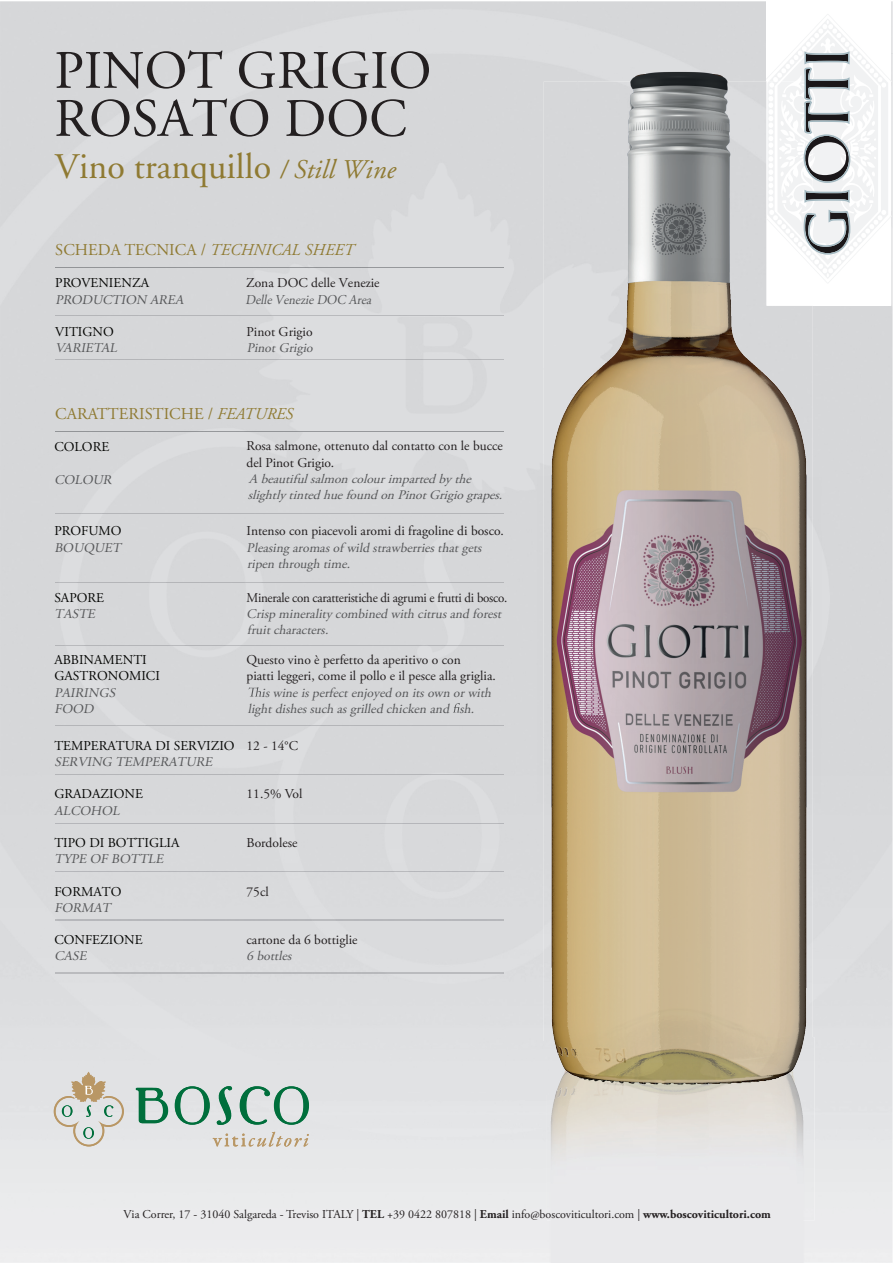
<style>
.page{position:relative;width:893px;height:1263px;background:#fff}
.page>*{position:absolute;margin:0;border:0;box-sizing:border-box;transform-origin:0 0}
.t1{font:54px/48px "Adobe Garamond";color:#231f20}
.t2{font:36px "Adobe Garamond";color:#8f7a32}
.t3{font:16.5px "Adobe Garamond Pro";color:#8f7a32}
.t4{font:13.5px/16.2px "Adobe Garamond Pro";color:#231f20}
.t5{font:13.5px/16.2px "Adobe Garamond Pro";color:#040503}
.t6{font:13.5px "Adobe Garamond Pro";letter-spacing:-.02em;color:#231f20;scale:.96 1}
.t7{font:italic 13.5px "Adobe Garamond Pro";color:#57585a;scale:.94 1}
.t8{font:italic 13.35px/16.2px "Adobe Garamond Pro";color:#57585a}
.t9{font:italic 13.05px/16.5px "Adobe Garamond Pro";color:#57585a;scale:1.04 1}
.t10{font:12px "Adobe Garamond Pro";color:#231f20}
.s1{font-style:italic;font-size:27px}
.s2{font-style:italic}
.s3{font-weight:700}
</style>
<div class="page">
<svg style="left:212px;top:1132px;width:97px;height:14px"></svg>
<svg style="left:136px;top:1085px;width:173px;height:40px;background:#a1c1b4"></svg>
<svg style="left:54px;top:1072px;width:70px;height:74px;background:#d4d1c8"></svg>
<svg style="left:248px;top:687px;width:13px;height:10px"></svg>
<svg style="left:803px;top:14px;width:89px;height:26px"></svg>
<img style="left:277px;top:40px;width:616px;height:1071px">
<h1 class="t1" style="left:54px;top:48px;width:379px">PINOT GRIGIO<br>ROSATO DOC</h1>
<h2 class="t2" style="left:55px;top:148px;width:342px">Vino tranquillo <span class="s1">/ Still Wine</span></h2>
<p class="t3" style="left:55px;top:240px;width:300px">SCHEDA TECNICA / <span class="s2">TECHNICAL SHEET</span></p>
<p class="t5" style="left:55px;top:275px;width:95px">PROVENIENZA</p>
<p class="t8" style="left:55px;top:292px;width:132px">PRODUCTION AREA</p>
<p class="t5" style="left:55px;top:324px;width:60px">VITIGNO</p>
<p class="t8" style="left:55px;top:340px;width:66px">VARIETAL</p>
<p class="t4" style="left:246px;top:275px;width:135px">Zona DOC delle Venezie</p>
<p class="t7" style="left:245px;top:291px;width:138px">DelleVenezieDOC Area</p>
<p class="t4" style="left:247px;top:324px;width:68px">Pinot Grigio</p>
<p class="t8" style="left:247px;top:340px;width:71px">PinotGrigio</p>
<p class="t3" style="left:55px;top:404px;width:240px">CARATTERISTICHE / <span class="s2">FEATURES</span></p>
<p class="t5" style="left:54px;top:439px;width:56px">COLORE</p>
<p class="t8" style="left:54px;top:472px;width:59px">COLOUR</p>
<p class="t5" style="left:54px;top:524px;width:69px">PROFUMO</p>
<p class="t8" style="left:54px;top:540px;width:71px">BOUQUET</p>
<p class="t5" style="left:54px;top:590px;width:51px">SAPORE</p>
<p class="t8" style="left:54px;top:606px;width:45px">TASTE</p>
<p class="t5" style="left:54px;top:652px;width:107px">ABBINAMENTI<br>GASTRONOMICI</p>
<p class="t8" style="left:54px;top:685px;width:65px">PAIRINGS<br>FOOD</p>
<p class="t5" style="left:54px;top:738px;width:182px">TEMPERATURA DI SERVIZIO</p>
<p class="t8" style="left:54px;top:754px;width:162px">SERVING TEMPERATURE</p>
<p class="t5" style="left:54px;top:786px;width:90px">GRADAZIONE</p>
<p class="t8" style="left:54px;top:803px;width:70px">ALCOHOL</p>
<p class="t5" style="left:54px;top:835px;width:127px">TIPO DI BOTTIGLIA</p>
<p class="t8" style="left:54px;top:851px;width:113px">TYPE OF BOTTLE</p>
<p class="t5" style="left:54px;top:884px;width:69px">FORMATO</p>
<p class="t8" style="left:54px;top:900px;width:61px">FORMAT</p>
<p class="t5" style="left:54px;top:932px;width:90px">CONFEZIONE</p>
<p class="t8" style="left:54px;top:948px;width:37px">CASE</p>
<p class="t4" style="left:246px;top:438px;width:258px">Rosa salmone, ottenuto dal contatto con le bucce del Pinot Grigio.</p>
<p class="t9" style="left:248px;top:471px;width:251px">Abeautifulsalmoncolourimpartedbythe slightlytintedhuefoundonPinotGrigiograpes.</p>
<p class="t4" style="left:246px;top:524px;width:259px">Intenso con piacevoli aromi di fragoline di bosco.</p>
<p class="t8" style="left:247px;top:540px;width:239px">Pleasing aromasof wild strawberriesthatgets ripen through time.</p>
<p class="t6" style="left:246px;top:590px;width:273px">Minerale con caratteristiche di agrumi e frutti di bosco.</p>
<p class="t8" style="left:247px;top:607px;width:259px">Crisp minerality combined with citrusand forest fruitcharacters.</p>
<p class="t4" style="left:246px;top:652px;width:251px">Questo vino è perfetto da aperitivo o con<br>piatti leggeri, come il pollo e il pesce alla griglia.</p>
<p class="t8" style="left:248px;top:685px;width:248px;text-indent:14px">iswineisperfectenj oyed on itsown orwith lightdishessuch asgrilled chicken and sh.</p>
<p class="t4" style="left:246px;top:738px;width:53px">12 - 14°C</p>
<p class="t4" style="left:246px;top:786px;width:57px">11.5% Vol</p>
<p class="t4" style="left:246px;top:835px;width:52px">Bordolese</p>
<p class="t4" style="left:246px;top:883px;width:24px">75cl</p>
<p class="t4" style="left:246px;top:932px;width:113px">cartone da 6 bottiglie</p>
<p class="t8" style="left:247px;top:948px;width:49px">6 bottles</p>
<p class="t10" style="left:124px;top:1206px;width:649px">Via Correr, 17 - 31040 Salgareda - Treviso ITALY | <span class="s3">TEL</span> +39 0422 807818 | <span class="s3">Email</span> info@boscoviticultori.com | <span class="s3">www.boscoviticultori.com</span></p>
</div>
